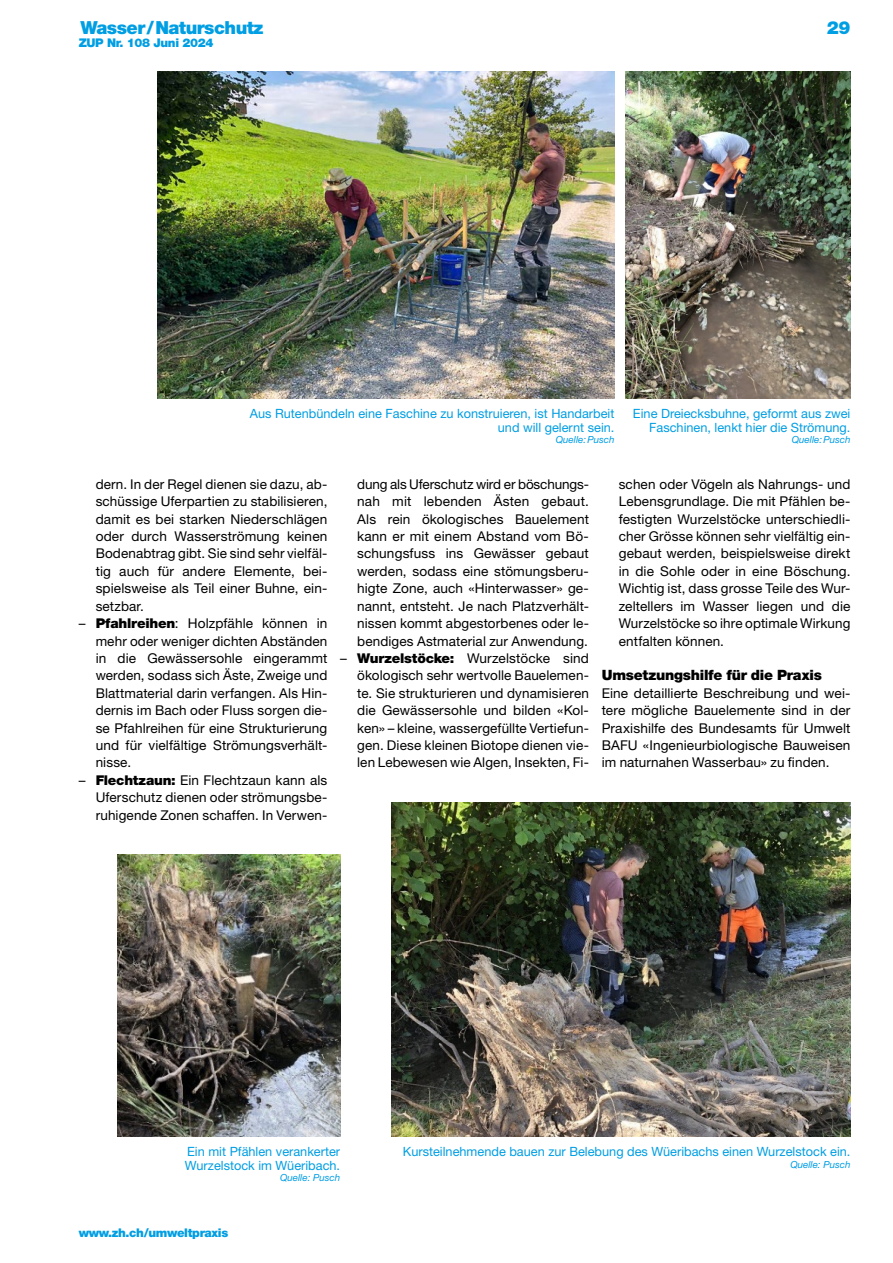
<style>
.page{position:relative;width:893px;height:1263px;background:#fff}
.page>*{position:absolute;margin:0;border:0;box-sizing:border-box;transform-origin:0 0}
.t1{font:900 18px "Helvetica Neue LT Std";letter-spacing:-.03em;color:#009ee3}
.H1-9_5-Zwi-Titel{font:900 14.25px "Helvetica Neue LT Std";letter-spacing:-.015em;color:#000}
.P-9-Aufzählung{font:13.5px/17.4px "Helvetica Neue LT Std";letter-spacing:.01em;color:#000;text-align:justify}
.P-9-Text-Block{font:13.5px/17.4px "Helvetica Neue LT Std";letter-spacing:.01em;color:#000;text-align:justify}
.P-8_5-Legende-Cyan{font:12.75px/13.5px "Helvetica Neue LT Std";color:#009ee3;text-align:right}
.t2{font:900 12px "Helvetica Neue LT Std";letter-spacing:-.03em;color:#009ee3}
.P-8_5-Legende-Cyan-2{font:italic 9.75px "Helvetica Neue LT Std";color:#009ee3}
.P-6_5-Quelle-Cyan{font:italic 9.75px "Helvetica Neue LT Std";color:#009ee3}
.s1{font-family:"Helvetica Neue LT Com"}
.s2{font-weight:900}
</style>
<div class="page">
<img style="left:158px;top:71px;width:456px;height:327px">
<img style="left:625px;top:71px;width:225px;height:327px">
<img style="left:391px;top:802px;width:459px;height:334px">
<img style="left:118px;top:854px;width:222px;height:282px">
<h1 class="t1" style="left:80px;top:17px;width:185px">Wasser/Naturschutz</h1>
<p class="t2" style="left:79px;top:35px;width:136px">ZUP Nr. 108 Juni 2024</p>
<h1 class="t1" style="left:827px;top:17px;width:25px">29</h1>
<p class="P-8_5-Legende-Cyan" style="left:250px;top:407px;width:366px">Aus Rutenbündeln eine Faschine zu konstruieren, ist Handarbeit</p>
<p class="P-8_5-Legende-Cyan" style="left:498px;top:420px;width:118px">und will gelernt sein.</p>
<p class="P-8_5-Legende-Cyan-2" style="left:556px;top:434px;width:60px">Quelle:Pusch</p>
<p class="P-8_5-Legende-Cyan" style="left:633px;top:407px;width:219px">Eine Dreiecksbuhne, geformt aus zwei<br>Faschinen, lenkt hier die Strömung.</p>
<p class="P-8_5-Legende-Cyan-2" style="left:792px;top:434px;width:60px">Quelle:Pusch</p>
<p class="P-9-Aufzählung" style="left:96px;top:475px;width:233px">dern. In der Regel dienen sie dazu, ab&shy;schüssige Uferpartien zu stabilisieren, damit es bei starken Niederschlägen oder durch Wasserströmung keinen Bodenabtrag gibt. Sie sind sehr vielfäl&shy;tig auch für andere Elemente, bei&shy;spielsweise als Teil einer Buhne, ein&shy;setzbar.</p>
<p class="P-9-Aufzählung" style="left:96px;top:614px;width:233px;text-indent:-17px"><span class="s1">–</span> <span class="s2">Pfahlreihen</span>: Holzpfähle können in mehr oder weniger dichten Abständen in die Gewässersohle eingerammt werden, sodass sich Äste, Zweige und Blattmaterial darin verfangen. Als Hin&shy;dernis im Bach oder Fluss sorgen die&shy;se Pfahlreihen für eine Strukturierung und für vielfältige Strömungsverhält&shy;nisse.</p>
<p class="P-9-Aufzählung" style="left:96px;top:771px;width:233px;text-indent:-17px"><span class="s1">–</span> <span class="s2">Flechtzaun:</span> Ein Flechtzaun kann als Uferschutz dienen oder strömungsbe&shy;ruhigende Zonen schaffen. In Verwen-</p>
<p class="P-9-Aufzählung" style="left:357px;top:475px;width:233px">dung als Uferschutz wird er böschungs&shy;nah mit lebenden Ästen gebaut.<br>Als rein ökologisches Bauelement kann er mit einem Abstand vom Bö&shy;schungsfuss ins Gewässer gebaut werden, sodass eine stömungsberu&shy;higte Zone, auch «Hinterwasser» ge&shy;nannt, entsteht. Je nach Platzverhält&shy;nissen kommt abgestorbenes oder le&shy;bendiges Astmaterial zur Anwendung.</p>
<p class="P-9-Aufzählung" style="left:357px;top:649px;width:233px;text-indent:-17px"><span class="s1">–</span> <span class="s2">Wurzelstöcke:</span> Wurzelstöcke sind ökologisch sehr wertvolle Bauelemen&shy;te. Sie strukturieren und dynamisieren die Gewässersohle und bilden «Kol&shy;ken» – kleine, wassergefüllte Vertiefun&shy;gen. Diese kleinen Biotope dienen vie&shy;len Lebewesen wie Algen, Insekten, Fi-</p>
<p class="P-9-Aufzählung" style="left:619px;top:475px;width:233px">schen oder Vögeln als Nahrungs- und Lebensgrundlage. Die mit Pfählen be&shy;festigten Wurzelstöcke unterschiedli&shy;cher Grösse können sehr vielfältig ein&shy;gebaut werden, beispielsweise direkt in die Sohle oder in eine Böschung.<br>Wichtig ist, dass grosse Teile des Wur&shy;zeltellers im Wasser liegen und die Wurzelstöcke so ihre optimale Wirkung entfalten können.</p>
<h1 class="H1-9_5-Zwi-Titel" style="left:602px;top:667px;width:222px">Umsetzungshilfe für die Praxis</h1>
<p class="P-9-Text-Block" style="left:602px;top:684px;width:250px">Eine detaillierte Beschreibung und wei&shy;tere mögliche Bauelemente sind in der Praxishilfe des Bundesamts für Umwelt BAFU «Ingenieurbiologische Bauweisen im naturnahen Wasserbau» zu finden.</p>
<p class="P-8_5-Legende-Cyan" style="left:185px;top:1145px;width:157px;text-align:left">Ein mit Pfählen verankerter<br>Wurzelstock im Wüeribach.</p>
<p class="P-8_5-Legende-Cyan-2" style="left:280px;top:1172px;width:62px">Quelle: Pusch</p>
<p class="t2" style="left:79px;top:1226px;width:151px">www.zh.ch/umweltpraxis</p>
<p class="P-8_5-Legende-Cyan" style="left:403px;top:1145px;width:449px">Kursteilnehmende bauen zur Belebung des Wüeribachs einen Wurzelstock ein.</p>
<p class="P-6_5-Quelle-Cyan" style="left:790px;top:1158px;width:62px">Quelle: Pusch</p>
</div>
